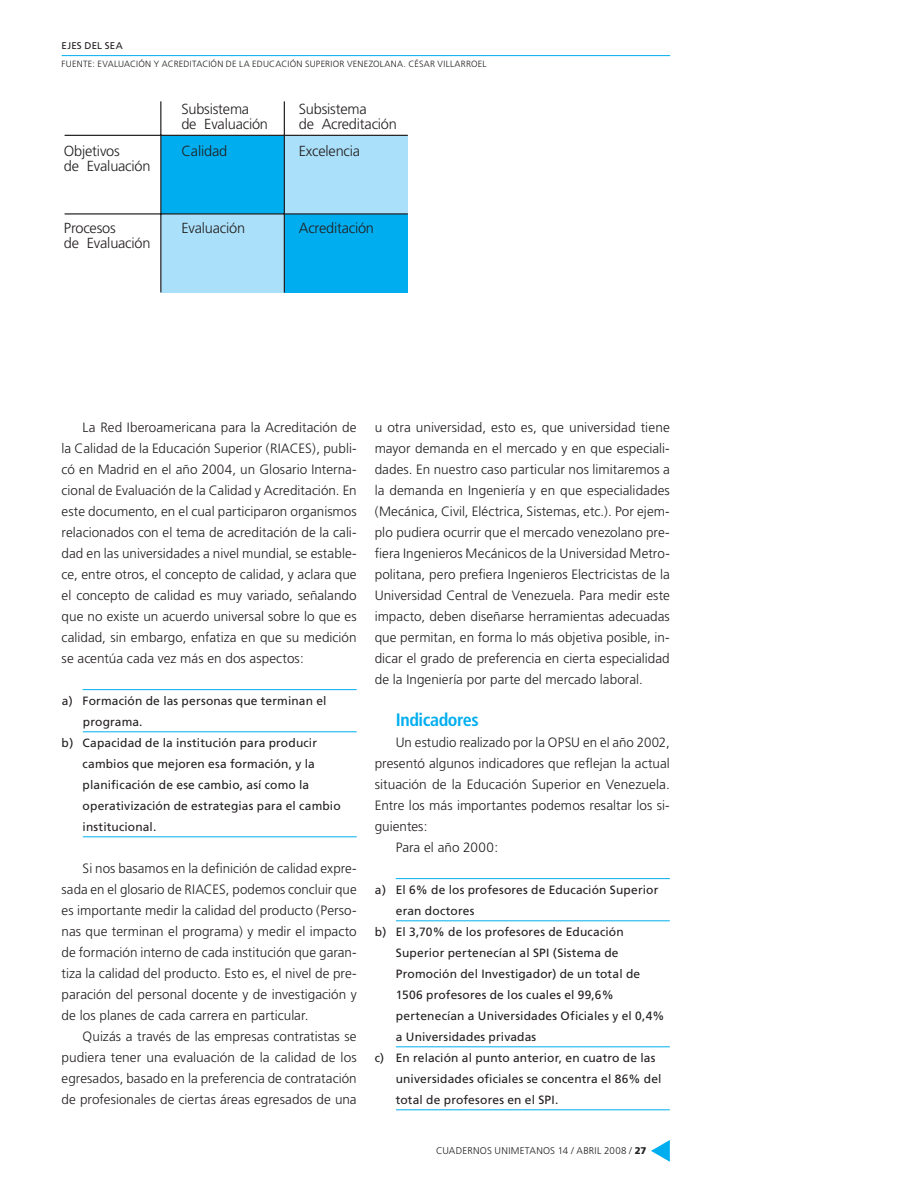
<style>
.page{position:relative;width:918px;height:1188px;background:#fff}
.page>*{position:absolute;margin:0;border:0;box-sizing:border-box;transform-origin:0 0}
.inter_1{font:700 condensed 18px "Frutiger";letter-spacing:-.025em;color:#00aeef}
.t1{font:300 14.55px/14.5px "Frutiger";letter-spacing:-.015em;color:#231f20}
.Texto{font:300 13.5px/21px "Frutiger";letter-spacing:.005em;color:#231f20;text-align:justify}
.listas_final{font:12px/21px "Frutiger";letter-spacing:.01em;color:#231f20}
.listas{font:12px/21px "Frutiger";letter-spacing:.01em;color:#231f20}
.listas_comienzo{font:12px/21px "Frutiger";letter-spacing:.01em;color:#231f20}
.t2{font:300 9.75px "Frutiger";letter-spacing:.03em;color:#231f20}
.gráficos_título{font:9.75px "Frutiger";letter-spacing:.025em;color:#231f20}
.graficos_texto{font:300 9px "Frutiger";letter-spacing:.03em;color:#231f20}
.s1{font-weight:900}
</style>
<div class="page">
<svg style="left:651px;top:1140px;width:19px;height:22px"></svg>
<hr style="left:62px;top:55px;width:608px;height:1px;background:#00aeef">
<hr style="left:83px;top:689px;width:274px;height:1px;background:#00aeef">
<hr style="left:83px;top:732px;width:274px;height:1px;background:#00aeef">
<hr style="left:83px;top:837px;width:274px;height:1px;background:#00aeef">
<hr style="left:396px;top:878px;width:274px;height:1px;background:#00aeef">
<hr style="left:396px;top:921px;width:274px;height:1px;background:#00aeef">
<hr style="left:396px;top:1047px;width:274px;height:1px;background:#00aeef">
<hr style="left:396px;top:1110px;width:274px;height:1px;background:#00aeef">
<div style="left:161px;top:135px;width:247px;height:157px;background:#aae0f9"></div>
<div style="left:161px;top:135px;width:123px;height:79px;background:#00aeef"></div>
<div style="left:284px;top:214px;width:124px;height:78px;background:#00aeef"></div>
<hr style="left:284px;top:101px;width:1px;height:191px;background:#231f20">
<hr style="left:65px;top:213px;width:343px;height:2px;background:#231f20">
<hr style="left:160px;top:101px;width:1px;height:191px;background:#231f20">
<hr style="left:65px;top:135px;width:343px;height:1px;background:#231f20">
<p class="gráficos_título" style="left:62px;top:40px;width:30px">Ejes del</p>
<p class="gráficos_título" style="left:105px;top:40px;width:19px">SEA</p>
<p class="graficos_texto" style="left:62px;top:59px;width:426px">Fuente: Evaluación y Acreditación de la Educación Superior Venezolana. César Villarroel</p>
<p class="t1" style="left:64px;top:144px;width:88px">objetivos<br>de evaluación</p>
<p class="t1" style="left:181px;top:102px;width:88px">subsistema de evaluación</p>
<p class="t1" style="left:299px;top:102px;width:100px">subsistema<br>de acreditación</p>
<p class="t1" style="left:181px;top:144px;width:47px">calidad</p>
<p class="t1" style="left:299px;top:144px;width:63px">excelencia</p>
<p class="t1" style="left:64px;top:221px;width:53px">Procesos</p>
<p class="t1" style="left:299px;top:221px;width:77px">acreditación</p>
<p class="t1" style="left:64px;top:236px;width:88px">de evaluación</p>
<p class="t1" style="left:181px;top:221px;width:65px">evaluación</p>
<p class="Texto" style="left:62px;top:417px;width:297px;text-indent:21px">La Red I beroamericana para la Acreditación de la Calidad de la Educación Superior (RIACES</p>
<p class="Texto" style="left:62px;top:438px;width:297px;text-indent:251px">), publi&shy;có en Madrid en el año 2004, un Glosario I nterna&shy;cional de Evaluación de la Calidad y Acreditación. En este documento, en el cual participaron organismos relacionados con el tema de acreditación de la cali&shy;dad en las universidades a nivel mundial, se estable&shy;ce, entre otros, el concepto de calidad, y aclara que el concepto de calidad es muy variado, señalando que no existe un acuerdo universal sobre lo que es calidad, sin embargo, enfatiza en que su medición se acentúa cada vez más en dos aspectos:</p>
<p class="listas_comienzo" style="left:83px;top:690px;width:245px;text-indent:-21px">a) Formación de las personas que terminan el programa.</p>
<p class="listas_final" style="left:83px;top:732px;width:260px;text-indent:-21px">b) Capacidad de la institución para producir cambios que mejoren esa formación, y la planificación de ese cambio, así como la operativización de estrategias para el cambio institucional.</p>
<p class="Texto" style="left:62px;top:858px;width:297px;text-indent:21px">Si nos basamos en la definición de calidad expre&shy;sada en el glosario de RIACES</p>
<p class="Texto" style="left:62px;top:879px;width:297px;text-indent:164px">, podemos concluir que es importante medir la calidad del producto (Perso&shy;nas que terminan el programa) y medir el impacto de formación interno de cada institución que garan&shy;tiza la calidad del producto. Esto es, el nivel de pre&shy;paración del personal docente y de investigación y de los planes de cada carrera en particular.</p>
<p class="Texto" style="left:62px;top:1026px;width:297px;text-indent:21px">Quizás a través de las empresas contratistas se pudiera tener una evaluación de la calidad de los egresados, basado en la preferencia de contratación de profesionales de ciertas áreas egresados de una</p>
<p class="Texto" style="left:375px;top:417px;width:297px">u otra universidad, esto es, que universidad tiene mayor demanda en el mercado y en que especiali&shy;dades. En nuestro caso particular nos limitaremos a la demanda en I ngeniería y en que especialidades (Mecánica, Civil, Eléctrica, Sistemas, etc.). Por ejem&shy;plo pudiera ocurrir que el mercado venezolano pre&shy;fiera I ngenieros Mecánicos de la U niversidad Metro&shy;politana, pero prefiera I ngenieros Electricistas de la U niversidad Central de Venezuela. Para medir este impacto, deben diseñarse herramientas adecuadas que permitan, en forma lo más objetiva posible, in&shy;dicar el grado de preferencia en cierta especialidad de la I ngeniería por parte del mercado laboral.</p>
<p class="inter_1" style="left:396px;top:709px;width:84px">Indicadores</p>
<p class="Texto" style="left:375px;top:732px;width:297px;text-indent:21px">U n estudio realizado por la OPSU en el año 2002, presentó algunos indicadores que reflejan la actual situación de la Educación Superior en Venezuela.<br>Entre los más importantes podemos resaltar los si&shy;guientes:</p>
<p class="Texto" style="left:396px;top:837px;width:104px">Para el año 2000:</p>
<p class="listas_comienzo" style="left:396px;top:879px;width:264px;text-indent:-21px">a) El 6% de los profesores de Educación Superior eran doctores</p>
<p class="listas" style="left:396px;top:921px;width:270px;text-indent:-21px">b) El 3,70% de los profesores de Educación Superior pertenecían al SPI (Sistema de Promoción del I nvestigador) de un total de 1506 profesores de los cuales el 99,6% pertenecían a Universidades Oficiales y el 0,4% a Universidades privadas</p>
<p class="listas_final" style="left:396px;top:1047px;width:267px;text-indent:-21px">c) En relación al punto anterior, en cuatro de las universidades oficiales se concentra el 86% del total de profesores en el SPI .</p>
<p class="t2" style="left:436px;top:1146px;width:212px">cuadernos unimetanos 14 / Abril 2008 / <span class="s1">27</span></p>
</div>
